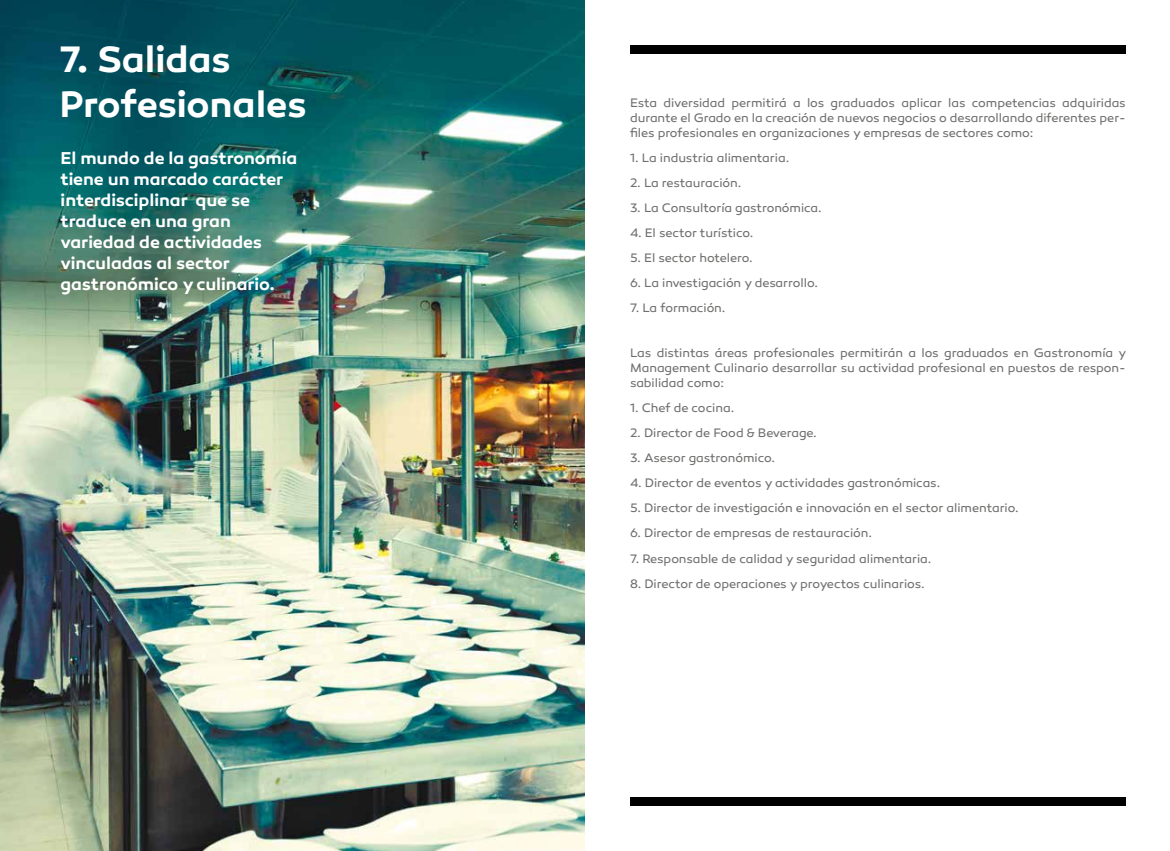
<style>
.page{position:relative;width:1170px;height:851px;background:#fff}
.page>*{position:absolute;margin:0;border:0;box-sizing:border-box;transform-origin:0 0}
.t1{font:600 37.5px/45px "Canaro";letter-spacing:-.005em;color:#fff}
.t2{font:600 17.5px/21px "Canaro";letter-spacing:-.005em;color:#fff}
.t3{font:12.5px/15px "Canaro";letter-spacing:-.005em;color:#6f6f6e;text-align:justify}
</style>
<div class="page">
<img style="left:0;top:0;width:585px;height:850px">
<div style="left:630px;top:45px;width:495px;height:8px;background:#000"></div>
<div style="left:630px;top:797px;width:495px;height:8px;background:#000"></div>
<h1 class="t1" style="left:59px;top:36px;width:249px">7. Salidas<br>Profesionales</h1>
<h2 class="t2" style="left:61px;top:148px;width:238px">El mundo de la gastronomía tiene un marcado carácter interdisciplinar que se traduce en una gran variedad de actividades vinculadas al sector gastronómico y culinario.</h2>
<p class="t3" style="left:630px;top:96px;width:497px">Esta diversidad permitirá a los graduados aplicar las competencias adquiridas durante el Grado en la creación de nuevos negocios o desarrollando diferentes per&shy;files profesionales en organizaciones y empresas de sectores como:</p>
<p class="t3" style="left:630px;top:151px;width:161px">1. La industria alimentaria.</p>
<p class="t3" style="left:630px;top:176px;width:113px">2. La restauración.</p>
<p class="t3" style="left:630px;top:201px;width:193px">3. La Consultoría gastronómica.</p>
<p class="t3" style="left:630px;top:226px;width:125px">4. El sector turístico.</p>
<p class="t3" style="left:630px;top:251px;width:124px">5. El sector hotelero.</p>
<p class="t3" style="left:630px;top:276px;width:189px">6. La investigación y desarrollo.</p>
<p class="t3" style="left:630px;top:301px;width:97px">7. La formación.</p>
<p class="t3" style="left:630px;top:346px;width:498px">Las distintas áreas profesionales permitirán a los graduados en Gastronomía y Management Culinario desarrollar su actividad profesional en puestos de respon&shy;sabilidad como:</p>
<p class="t3" style="left:630px;top:401px;width:106px">1. Chef de cocina.</p>
<p class="t3" style="left:630px;top:426px;width:188px">2. Director de Food &amp; Beverage.</p>
<p class="t3" style="left:630px;top:451px;width:146px">3. Asesor gastronómico.</p>
<p class="t3" style="left:630px;top:476px;width:312px">4. Director de eventos y actividades gastronómicas.</p>
<p class="t3" style="left:630px;top:501px;width:390px">5. Director de investigación e innovación en el sector alimentario.</p>
<p class="t3" style="left:630px;top:526px;width:243px">6. Director de empresas de restauración.</p>
<p class="t3" style="left:630px;top:551px;width:303px">7. Responsable de calidad y seguridad alimentaria.</p>
<p class="t3" style="left:630px;top:576px;width:296px">8. Director de operaciones y proyectos culinarios.</p>
</div>
